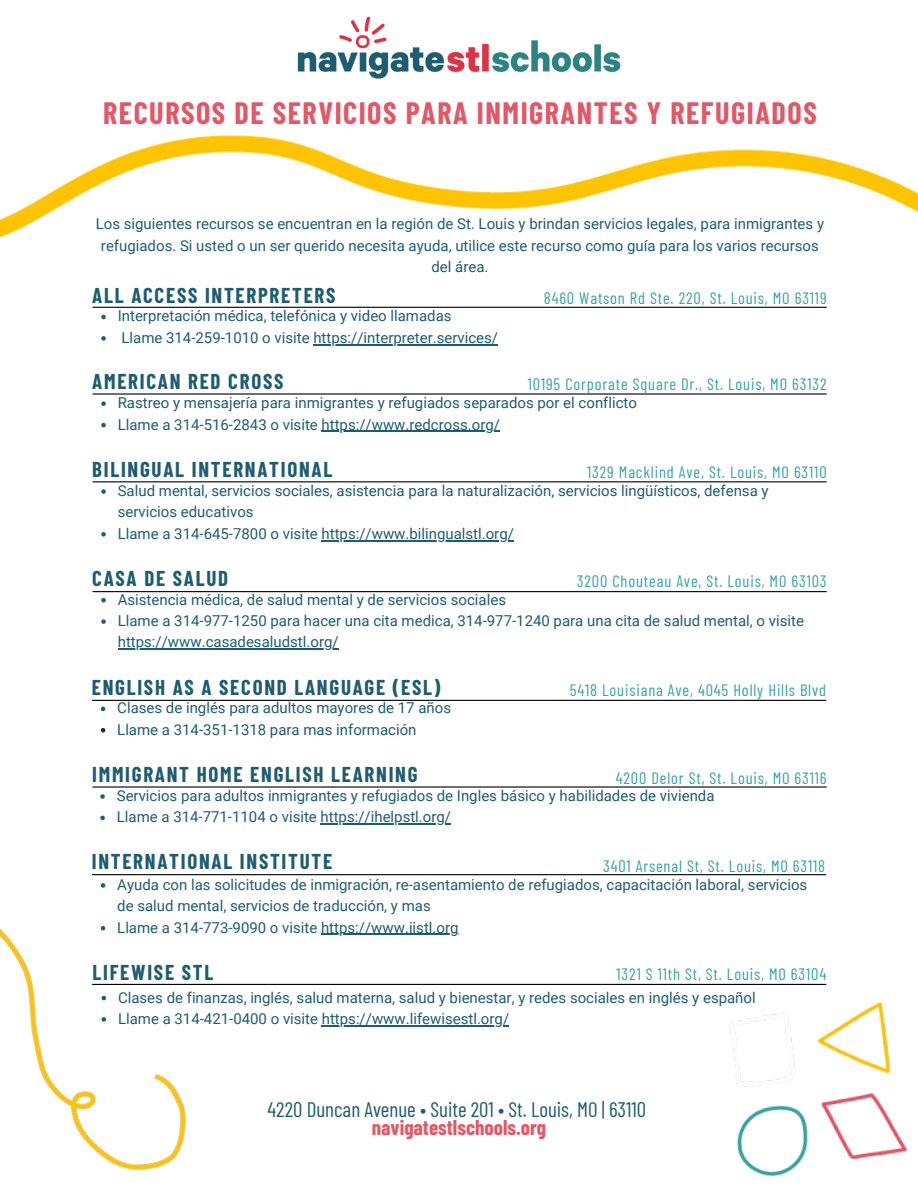
<style>
.page{position:relative;width:918px;height:1188px;background:#fff}
.page>*{position:absolute;margin:0;border:0;box-sizing:border-box;transform-origin:0 0}
.t1{font:700 30.15px "Barlow Condensed";letter-spacing:.05em;color:#e35766}
.t2{font:700 21px "Barlow Condensed";letter-spacing:.08em;color:#1e5d71}
.t3{font:21px "Barlow Condensed";color:#1e5d71}
.t4{font:700 21px "Barlow Condensed";color:#e35766}
.t5{font:16.5px "Barlow Condensed";letter-spacing:.05em;color:#38a3a3}
.t6{font:15px/21.3px "Roboto";color:#1e5d71}
</style>
<div class="page">
<img style="left:0;top:135px;width:918px;height:468px">
<img style="left:297px;top:16px;width:324px;height:63px">
<svg style="left:101px;top:315px;width:5px;height:4px"></svg>
<svg style="left:101px;top:336px;width:5px;height:5px"></svg>
<hr style="left:313px;top:344px;width:185px;height:1px;background:#1e5d71">
<hr style="left:93px;top:307px;width:733px;height:1px;background:#000">
<img style="left:729px;top:1002px;width:178px;height:175px">
<img style="left:0;top:874px;width:216px;height:296px">
<hr style="left:93px;top:393px;width:733px;height:2px;background:#000">
<svg style="left:101px;top:401px;width:5px;height:5px"></svg>
<svg style="left:101px;top:423px;width:5px;height:4px"></svg>
<hr style="left:322px;top:431px;width:178px;height:1px;background:#1e5d71">
<hr style="left:93px;top:481px;width:733px;height:1px;background:#000">
<svg style="left:101px;top:489px;width:5px;height:5px"></svg>
<svg style="left:101px;top:532px;width:5px;height:5px"></svg>
<hr style="left:322px;top:540px;width:192px;height:1px;background:#1e5d71">
<hr style="left:93px;top:591px;width:733px;height:1px;background:#000">
<svg style="left:101px;top:598px;width:5px;height:4px"></svg>
<svg style="left:101px;top:619px;width:5px;height:5px"></svg>
<hr style="left:118px;top:649px;width:221px;height:1px;background:#1e5d71">
<svg style="left:102px;top:996px;width:4px;height:4px"></svg>
<svg style="left:102px;top:1017px;width:4px;height:5px"></svg>
<hr style="left:322px;top:1025px;width:187px;height:1px;background:#1e5d71">
<hr style="left:92px;top:984px;width:734px;height:1px;background:#000">
<svg style="left:101px;top:883px;width:4px;height:5px"></svg>
<svg style="left:101px;top:926px;width:4px;height:4px"></svg>
<hr style="left:321px;top:934px;width:138px;height:1px;background:#1e5d71">
<hr style="left:92px;top:874px;width:734px;height:1px;background:#000">
<svg style="left:101px;top:707px;width:4px;height:4px"></svg>
<svg style="left:101px;top:728px;width:4px;height:5px"></svg>
<hr style="left:92px;top:700px;width:734px;height:1px;background:#000">
<svg style="left:100px;top:794px;width:5px;height:5px"></svg>
<svg style="left:100px;top:816px;width:5px;height:4px"></svg>
<hr style="left:321px;top:824px;width:130px;height:1px;background:#1e5d71">
<hr style="left:93px;top:786px;width:733px;height:2px;background:#000">
<p class="t1" style="left:103px;top:94px;width:715px">RECURSOS DE SERVICIOS PARA INMIGRANTES Y REFUGIADOS</p>
<p class="t6" style="left:96px;top:213px;width:730px;text-align:center">Los siguientes recursos se encuentran en la región de St. Louis y brindan servicios legales, para inmigrantes y refugiados. Si usted o un ser querido necesita ayuda, utilice este recurso como guía para los varios recursos del área.</p>
<p class="t2" style="left:92px;top:282px;width:245px">ALL ACCESS INTERPRETERS</p>
<p class="t5" style="left:544px;top:288px;width:284px">8460 Watson Rd Ste. 220, St. Louis, MO 63119</p>
<p class="t6" style="left:118px;top:306px;width:335px">Interpretación médica, telefónica y video llamadas</p>
<p class="t6" style="left:121px;top:327px;width:378px">Llame 314-259-1010 o visite https://interpreter.services/</p>
<p class="t2" style="left:92px;top:368px;width:193px">AMERICAN RED CROSS</p>
<p class="t6" style="left:118px;top:392px;width:521px">Rastreo y mensajería para inmigrantes y refugiados separados por el conflicto</p>
<p class="t6" style="left:118px;top:414px;width:384px">Llame a 314-516-2843 o visite https://www.redcross.org/</p>
<p class="t5" style="left:528px;top:374px;width:300px">10195 Corporate Square Dr., St. Louis, MO 63132</p>
<p class="t2" style="left:92px;top:456px;width:242px">BILINGUAL INTERNATIONAL</p>
<p class="t6" style="left:118px;top:480px;width:652px">Salud mental, servicios sociales, asistencia para la naturalización, servicios lingüísticos, defensa y servicios educativos</p>
<p class="t6" style="left:118px;top:523px;width:398px">Llame a 314-645-7800 o visite https://www.bilingualstl.org/</p>
<p class="t5" style="left:587px;top:461px;width:241px">1329 Macklind Ave, St. Louis, MO 63110</p>
<p class="t2" style="left:92px;top:565px;width:137px">CASA DE SALUD</p>
<p class="t6" style="left:118px;top:589px;width:390px">Asistencia médica, de salud mental y de servicios sociales</p>
<p class="t6" style="left:118px;top:610px;width:688px">Llame a 314-977-1250 para hacer una cita medica, 314-977-1240 para una cita de salud mental, o visite https://www.casadesaludstl.org/</p>
<p class="t5" style="left:577px;top:571px;width:251px">3200 Chouteau Ave, St. Louis, MO 63103</p>
<p class="t2" style="left:92px;top:674px;width:350px">ENGLISH AS A SECOND LANGUAGE (ESL)</p>
<p class="t6" style="left:117px;top:698px;width:335px">Clases de inglés para adultos mayores de 17 años</p>
<p class="t6" style="left:117px;top:719px;width:301px">Llame a 314-351-1318 para mas información</p>
<p class="t5" style="left:570px;top:680px;width:258px">5418 Louisiana Ave, 4045 Holly Hills Blvd</p>
<p class="t2" style="left:92px;top:761px;width:327px">IMMIGRANT HOME ENGLISH LEARNING</p>
<p class="t6" style="left:117px;top:785px;width:599px">Servicios para adultos inmigrantes y refugiados de Ingles básico y habilidades de vivienda</p>
<p class="t6" style="left:117px;top:807px;width:336px">Llame a 314-771-1104 o visite https://ihelpstl.org/</p>
<p class="t5" style="left:616px;top:768px;width:212px">4200 Delor St, St. Louis, MO 63116</p>
<p class="t2" style="left:92px;top:848px;width:242px">INTERNATIONAL INSTITUTE</p>
<p class="t6" style="left:117px;top:874px;width:692px">Ayuda con las solicitudes de inmigración, re-asentamiento de refugiados, capacitación laboral, servicios de salud mental, servicios de traducción, y mas</p>
<p class="t6" style="left:117px;top:917px;width:343px">Llame a 314-773-9090 o visite https://www.iistl.org</p>
<p class="t5" style="left:603px;top:855px;width:224px">3401 Arsenal St, St. Louis, MO 63118</p>
<p class="t2" style="left:93px;top:959px;width:122px">LIFEWISE STL</p>
<p class="t6" style="left:118px;top:987px;width:639px">Clases de finanzas, inglés, salud materna, salud y bienestar, y redes sociales en inglés y español</p>
<p class="t6" style="left:118px;top:1008px;width:393px">Llame a 314-421-0400 o visite https://www.lifewisestl.org/</p>
<p class="t5" style="left:617px;top:964px;width:211px">1321 S 11th St, St. Louis, MO 63104</p>
<p class="t3" style="left:268px;top:1096px;width:380px">4220 Duncan Avenue • Suite 201 • St. Louis, MO | 63110</p>
<p class="t4" style="left:372px;top:1114px;width:176px">navigatestlschools.org</p>
</div>
